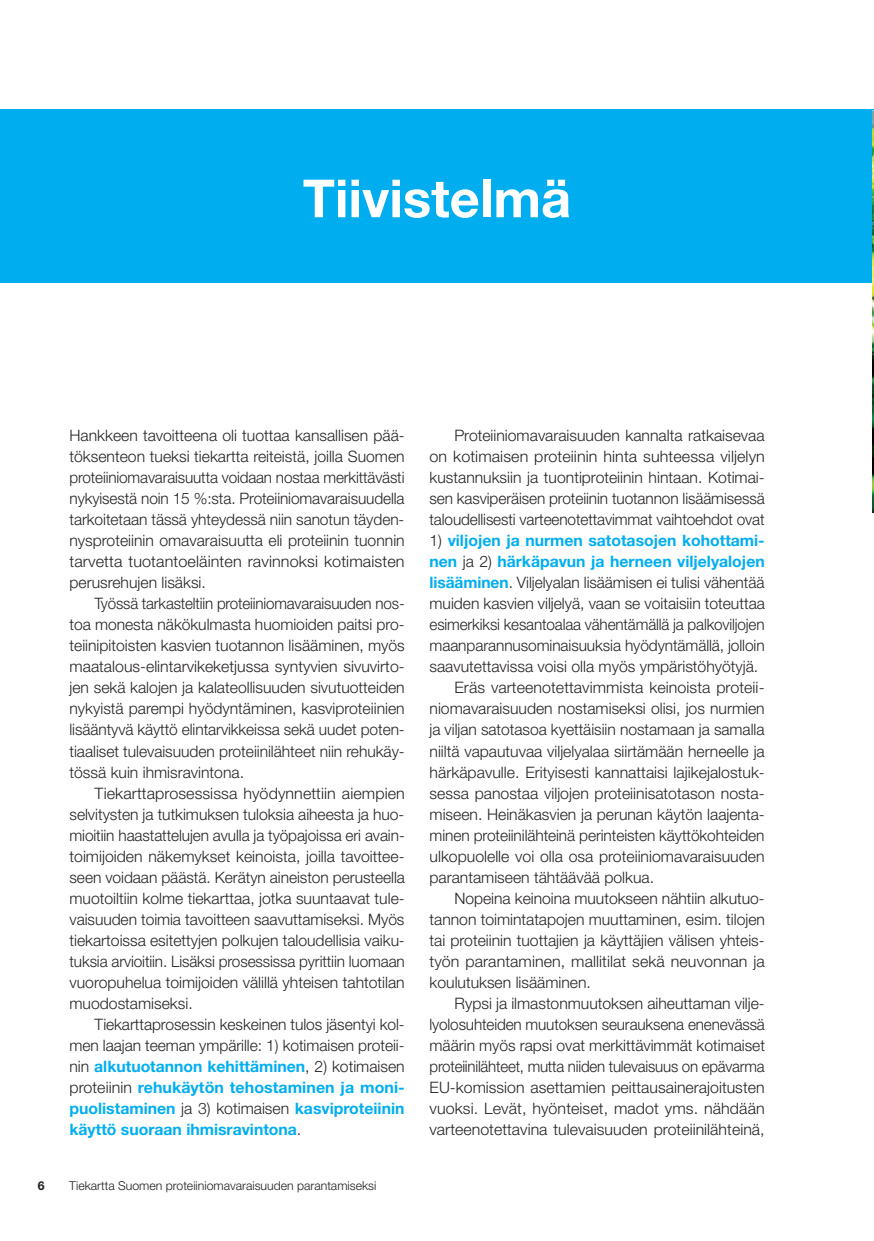
<style>
.page{position:relative;width:874px;height:1241px;background:#fff}
.page>*{position:absolute;margin:0;border:0;box-sizing:border-box;transform-origin:0 0}
.t1{font:700 52.5px "Helvetica Neue";color:#fff}
.t2{font:300 15.75px/21px "Helvetica Neue";color:#262324;text-align:justify}
.t3{font:300 15.75px/21px "Helvetica Neue";color:#262324;text-align:justify;scale:.96 1}
.t4{font:700 15.75px "Helvetica Neue";color:#00aeef}
.t5{font:300 12.25px "Helvetica Neue";color:#231f20}
.t6{font:700 12.25px "Helvetica Neue";color:#231f20}
.s1{font-weight:700;color:#00aeef}
.s2{font-weight:300;color:#262324}
</style>
<div class="page">
<div style="left:0;top:109px;width:873px;height:174px;background:#00aeef"></div>
<img style="left:872px;top:110px;width:1px;height:402px">
<h1 class="t1" style="left:303px;top:166px;width:270px">Tiivistelmä</h1>
<p class="t2" style="left:69px;top:425px;width:336px">Hankkeen tavoitteena oli tuottaa kansallisen pää&shy;töksenteon tueksi tiekartta reiteistä, joilla Suomen proteiiniomavaraisuutta voidaan nostaa merkittävästi nykyisestä noin 15 %:sta. Proteiiniomavaraisuudella tarkoitetaan tässä yhteydessä niin sanotun täyden&shy;nysproteiinin omavaraisuutta eli proteiinin tuonnin tarvetta tuotantoeläinten ravinnoksi kotimaisten perusrehujen lisäksi.</p>
<p class="t3" style="left:69px;top:593px;width:350px;text-indent:25px">Työssä tarkasteltiin proteiiniomavaraisuuden nos&shy;toa monesta näkökulmasta huomioiden paitsi pro&shy;teiinipitoisten kasvien tuotannon lisääminen, myös maatalous-elintarvikeketjussa syntyvien sivuvirto&shy;jen sekä kalojen ja kalateollisuuden sivutuotteiden nykyistä parempi hyödyntäminen, kasviproteiinien lisääntyvä käyttö elintarvikkeissa sekä uudet poten&shy;tiaaliset tulevaisuuden proteiinilähteet niin rehukäy&shy;tössä kuin ihmisravintona.</p>
<p class="t2" style="left:69px;top:782px;width:337px;text-indent:25px">Tiekarttaprosessissa hyödynnettiin aiempien selvitysten ja tutkimuksen tuloksia aiheesta ja huo&shy;mioitiin haastattelujen avulla ja työpajoissa eri avain&shy;toimijoiden näkemykset keinoista, joilla tavoittee&shy;seen voidaan päästä. Kerätyn aineiston perusteella muotoiltiin kolme tiekarttaa, jotka suuntaavat tule&shy;vaisuuden toimia tavoitteen saavuttamiseksi. Myös tiekartoissa esitettyjen polkujen taloudellisia vaiku&shy;tuksia arvioitiin. Lisäksi prosessissa pyrittiin luomaan vuoropuhelua toimijoiden välillä yhteisen tahtotilan muodostamiseksi.</p>
<p class="t2" style="left:69px;top:1013px;width:336px;text-indent:25px">Tiekarttaprosessin keskeinen tulos jäsentyi kol&shy;men laajan teeman ympärille: 1) kotimaisen proteii&shy;nin <span class="s1">alkutuotannon kehittäminen</span>, 2) kotimaisen proteiinin <span class="s1">rehukäytön tehostaminen ja moni&shy;puolistaminen</span> ja 3) kotimaisen <span class="s1">kasviproteiinin käyttö suoraan ihmisravintona</span>.</p>
<p class="t6" style="left:38px;top:1177px;width:8px">6</p>
<p class="t5" style="left:69px;top:1177px;width:309px">Tiekartta Suomen proteiiniomavaraisuuden parantamiseksi</p>
<p class="t2" style="left:429px;top:425px;width:336px;text-indent:25px">Proteiiniomavaraisuuden kannalta ratkaisevaa on kotimaisen proteiinin hinta suhteessa viljelyn kustannuksiin ja tuontiproteiinin hintaan. Kotimai&shy;sen kasviperäisen proteiinin tuotannon lisäämisessä taloudellisesti varteenotettavimmat vaihtoehdot ovat</p>
<p class="t4" style="left:429px;top:531px;width:336px"><span class="s2">1)</span> viljojen ja nurmen satotasojen kohottami-</p>
<p class="t4" style="left:429px;top:552px;width:336px">nen <span class="s2">ja 2)</span> härkäpavun ja herneen viljelyalojen</p>
<p class="t2" style="left:429px;top:572px;width:336px"><span class="s1">lisääminen</span>. Viljelyalan lisäämisen ei tulisi vähentää</p>
<p class="t2" style="left:429px;top:593px;width:337px">muiden kasvien viljelyä, vaan se voitaisiin toteuttaa</p>
<p class="t2" style="left:429px;top:614px;width:336px">esimerkiksi kesantoalaa vähentämällä ja palkoviljojen</p>
<p class="t2" style="left:429px;top:635px;width:336px">maanparannusominaisuuksia hyödyntämällä, jolloin</p>
<p class="t2" style="left:429px;top:656px;width:330px">saavutettavissa voisi olla myös ympäristöhyötyjä.</p>
<p class="t2" style="left:454px;top:677px;width:312px">Eräs varteenotettavimmista keinoista proteii-</p>
<p class="t2" style="left:429px;top:698px;width:336px">niomavaraisuuden nostamiseksi olisi, jos nurmien</p>
<p class="t2" style="left:429px;top:719px;width:336px">ja viljan satotasoa kyettäisiin nostamaan ja samalla</p>
<p class="t2" style="left:429px;top:740px;width:336px">niiltä vapautuvaa viljelyalaa siirtämään herneelle ja</p>
<p class="t2" style="left:429px;top:761px;width:336px">härkäpavulle. Erityisesti kannattaisi lajikejalostuk-</p>
<p class="t2" style="left:429px;top:782px;width:336px">sessa panostaa viljojen proteiinisatotason nosta-</p>
<p class="t2" style="left:429px;top:803px;width:336px">miseen. Heinäkasvien ja perunan käytön laajenta-</p>
<p class="t2" style="left:429px;top:824px;width:336px">minen proteiinilähteinä perinteisten käyttökohteiden</p>
<p class="t2" style="left:429px;top:845px;width:336px">ulkopuolelle voi olla osa proteiiniomavaraisuuden</p>
<p class="t2" style="left:429px;top:866px;width:226px">parantamiseen tähtäävää polkua.</p>
<p class="t2" style="left:454px;top:887px;width:312px">Nopeina keinoina muutokseen nähtiin alkutuo-</p>
<p class="t2" style="left:429px;top:908px;width:337px">tannon toimintatapojen muuttaminen, esim. tilojen</p>
<p class="t2" style="left:429px;top:929px;width:336px">tai proteiinin tuottajien ja käyttäjien välisen yhteis-</p>
<p class="t2" style="left:429px;top:950px;width:337px">työn parantaminen, mallitilat sekä neuvonnan ja</p>
<p class="t2" style="left:429px;top:971px;width:163px">koulutuksen lisääminen.</p>
<p class="t2" style="left:454px;top:992px;width:312px">Rypsi ja ilmastonmuutoksen aiheuttaman vilje-</p>
<p class="t2" style="left:429px;top:1013px;width:337px">lyolosuhteiden muutoksen seurauksena enenevässä</p>
<p class="t2" style="left:429px;top:1034px;width:337px">määrin myös rapsi ovat merkittävimmät kotimaiset</p>
<p class="t3" style="left:429px;top:1055px;width:350px">proteiinilähteet, mutta niiden tulevaisuus on epävarma</p>
<p class="t2" style="left:429px;top:1076px;width:336px">EU-komission asettamien peittausainerajoitusten</p>
<p class="t2" style="left:429px;top:1097px;width:336px">vuoksi. Levät, hyönteiset, madot yms. nähdään</p>
<p class="t2" style="left:429px;top:1118px;width:336px">varteenotettavina tulevaisuuden proteiinilähteinä,</p>
</div>
